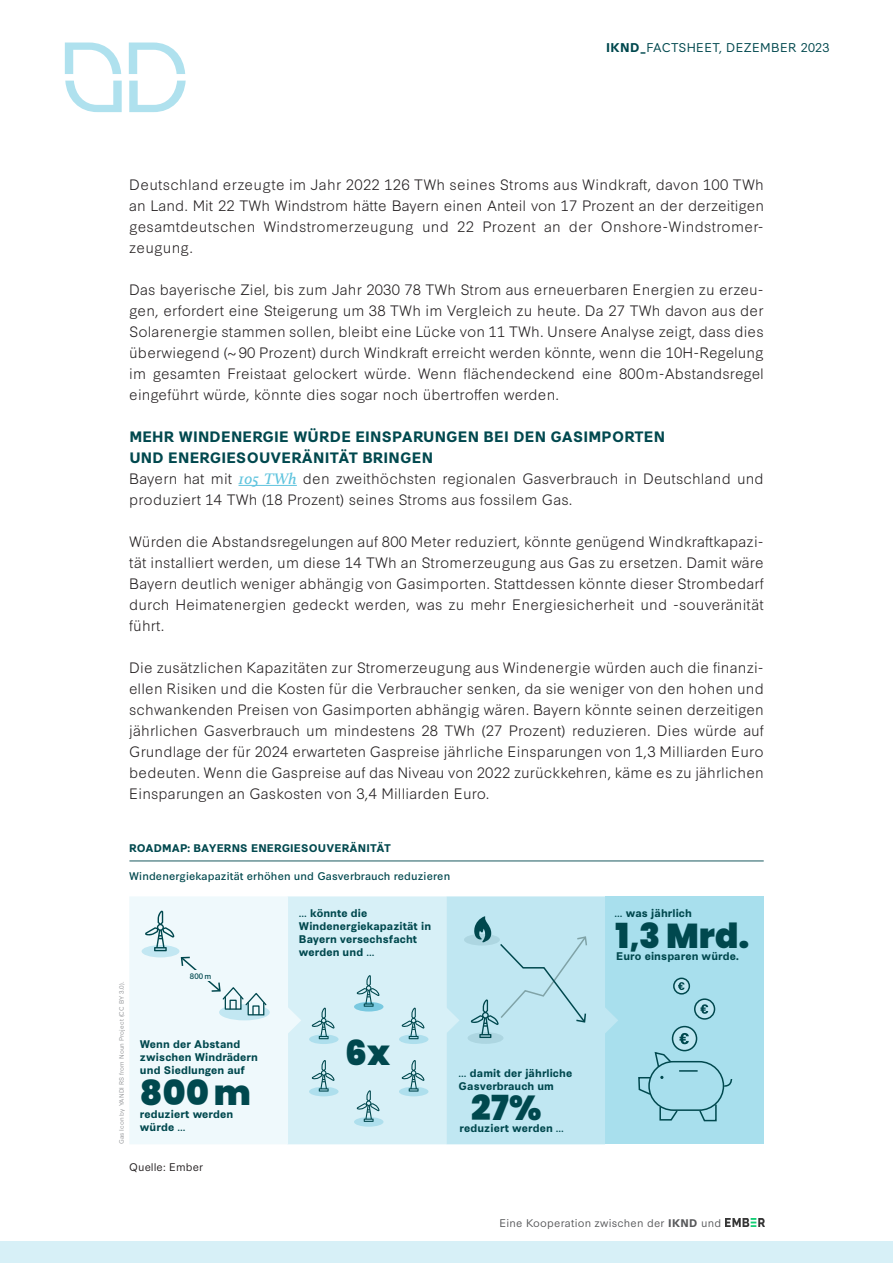
<style>
.page{position:relative;width:893px;height:1263px;background:#fff}
.page>*{position:absolute;margin:0;border:0;box-sizing:border-box;transform-origin:0 0}
.t1{font:900 34.5px "Poppins";letter-spacing:.01em;color:#00484e}
.t2{font:300 14.25px/21px "Synthese";letter-spacing:.01em;color:#231f20;text-align:justify}
.H3_Abatzüberschrift{font:700 14.25px "Synthese";letter-spacing:.015em;color:#00484e}
.Infozeile{font:12px "Synthese";letter-spacing:.03em;color:#00484e}
.Bildüberschrift{font:700 10.5px/12.8px "Synthese";letter-spacing:.01em;color:#00484e}
.Bildüberschrift-2{font:10.5px "Synthese";letter-spacing:.01em;color:#00484e}
.Infozeile-2{font:10.5px "Synthese";letter-spacing:.02em;color:#57585a}
.BU{font:10.5px "Synthese";letter-spacing:.01em;color:#231f20}
.t3{font:7.5px "Synthese";color:#00484e}
.Infozeile-3{font:6px "Synthese";letter-spacing:.02em;color:#939598}
.s1{font-weight:700}
.s2{font-family:"Calluna";font-weight:600;font-style:italic;font-size:15.75px;color:#60c4de}
.s3{font-weight:400}
.s4{font-size:30px}
</style>
<div class="page">
<div style="left:0;top:1242px;width:893px;height:21px;background:#d7f0f7"></div>
<hr style="left:238px;top:485px;width:59px;height:1px;background:#60c4de">
<hr style="left:129px;top:861px;width:635px;height:1px;background:#1a5a60">
<svg style="left:129px;top:81px;width:57px;height:31px"></svg>
<svg style="left:129px;top:43px;width:56px;height:31px"></svg>
<svg style="left:65px;top:81px;width:57px;height:31px"></svg>
<svg style="left:65px;top:43px;width:56px;height:31px"></svg>
<img style="left:726px;top:1219px;width:39px;height:8px">
<div style="left:605px;top:896px;width:159px;height:248px;background:#a8dfed"></div>
<div style="left:648px;top:1061px;width:76px;height:50px;border:2px solid #00484e;border-radius:24px"></div>
<svg style="left:654px;top:1052px;width:19px;height:16px"></svg>
<svg style="left:638px;top:1076px;width:14px;height:20px"></svg>
<svg style="left:659px;top:1105px;width:20px;height:16px"></svg>
<svg style="left:698px;top:1103px;width:19px;height:19px"></svg>
<svg style="left:679px;top:1070px;width:19px;height:2px"></svg>
<svg style="left:723px;top:1078px;width:10px;height:9px"></svg>
<div style="left:672px;top:1026px;width:25px;height:24px;background:#c0e7f2;border-radius:50%"></div>
<div style="left:672px;top:1026px;width:25px;height:25px;border:2px solid #00484e;border-radius:50%"></div>
<svg style="left:674px;top:978px;width:15px;height:16px"></svg>
<div style="left:673px;top:977px;width:17px;height:17px;border:2px solid #00484e;border-radius:50%"></div>
<div style="left:695px;top:999px;width:19px;height:20px;background:#c0e7f2;border-radius:50%"></div>
<div style="left:694px;top:998px;width:21px;height:22px;border:2px solid #00484e;border-radius:50%"></div>
<svg style="left:678px;top:982px;width:6px;height:8px"></svg>
<svg style="left:700px;top:1004px;width:8px;height:10px"></svg>
<svg style="left:679px;top:1033px;width:10px;height:11px"></svg>
<svg style="left:129px;top:896px;width:489px;height:248px"></svg>
<div style="left:176px;top:970px;width:49px;height:11px;background:#eff9fc"></div>
<p class="Infozeile" style="left:606px;top:37px;width:225px"><span class="s1">IKND_</span>FACTSHEET, DEZEMBER 2023</p>
<p class="t2" style="left:129px;top:173px;width:636px">Deutschland erzeugte im Jahr 2022 126 TWh seines Stroms aus Windkraft, davon 100 TWh an Land. Mit 22 TWh Windstrom hätte Bayern einen Anteil von 17 Prozent an der derzeitigen gesamtdeutschen Windstromerzeugung und 22 Prozent an der Onshore-Windstromer&shy;zeugung.</p>
<p class="t2" style="left:129px;top:278px;width:636px">Das bayerische Ziel, bis zum Jahr 2030 78 TWh Strom aus erneuerbaren Energien zu erzeu&shy;gen, erfordert eine Steigerung um 38 TWh im Vergleich zu heute. Da 27 TWh davon aus der Solarenergie stammen sollen, bleibt eine Lücke von 11 TWh. Unsere Analyse zeigt, dass dies überwiegend (~ 90 Prozent) durch Windkraft erreicht werden könnte, wenn die 10H-Regelung im gesamten Freistaat gelockert würde. Wenn flächendeckend eine 800 m-Abstandsregel eingeführt würde, könnte dies sogar noch übertroffen werden.</p>
<p class="H3_Abatzüberschrift" style="left:129px;top:425px;width:537px">MEHR WINDENERGIE WÜRDE EINSPARUNGEN BEI DEN GASIMPORTEN</p>
<p class="H3_Abatzüberschrift" style="left:129px;top:446px;width:305px">UND ENERGIESOUVERÄNITÄT BRINGEN</p>
<p class="t2" style="left:129px;top:467px;width:636px">Bayern hat mit <span class="s2">105 TWh</span> den zweithöchsten regionalen Gasverbrauch in Deutschland und produziert 14 TWh (18 Prozent) seines Stroms aus fossilem Gas.</p>
<p class="t2" style="left:129px;top:530px;width:636px">Würden die Abstandsregelungen auf 800 Meter reduziert, könnte genügend Windkraftkapazi&shy;tät installiert werden, um diese 14 TWh an Stromerzeugung aus Gas zu ersetzen. Damit wäre Bayern deutlich weniger abhängig von Gasimporten. Stattdessen könnte dieser Strombedarf durch Heimatenergien gedeckt werden, was zu mehr Energiesicherheit und -souveränität führt.</p>
<p class="t2" style="left:129px;top:656px;width:636px">Die zusätzlichen Kapazitäten zur Stromerzeugung aus Windenergie würden auch die finanzi&shy;ellen Risiken und die Kosten für die Verbraucher senken, da sie weniger von den hohen und schwankenden Preisen von Gasimporten abhängig wären. Bayern könnte seinen derzeitigen jährlichen Gasverbrauch um mindestens 28 TWh (27 Prozent) reduzieren. Dies würde auf Grundlage der für 2024 erwarteten Gaspreise jährliche Einsparungen von 1,3 Milliarden Euro bedeuten. Wenn die Gaspreise auf das Niveau von 2022 zurückkehren, käme es zu jährlichen Einsparungen an Gaskosten von 3,4 Milliarden Euro.</p>
<p class="Bildüberschrift" style="left:129px;top:841px;width:263px">ROADMAP: BAYERNS ENERGIESOUVERÄNITÄT</p>
<p class="Bildüberschrift-2" style="left:129px;top:867px;width:322px">Windenergiekapazität erhöhen und Gasverbrauch reduzieren</p>
<p class="Infozeile-3" style="left:117px;top:1144px;width:164px;rotate:-90deg">Gas Icon by YANDI RS from Noun Project (CC BY 3.0).</p>
<p class="t3" style="left:190px;top:970px;width:23px">800 m</p>
<p class="Bildüberschrift" style="left:140px;top:1037px;width:120px">Wenn der Abstand zwischen Windrädern und Siedlungen auf</p>
<h1 class="t1" style="left:140px;top:1073px;width:112px">800m</h1>
<p class="Bildüberschrift" style="left:140px;top:1107px;width:95px">reduziert werden würde <span class="s3">…</span></p>
<p class="BU" style="left:129px;top:1158px;width:75px">Quelle: Ember</p>
<p class="Bildüberschrift" style="left:299px;top:906px;width:134px"><span class="s3">…</span> könnte die<br>Windenergiekapazität in<br>Bayern versechsfacht werden und <span class="s3">…</span></p>
<p class="t1" style="left:345px;top:1033px;width:46px">6x</p>
<p class="Bildüberschrift" style="left:459px;top:1066px;width:115px"><span class="s3">…</span> damit der jährliche<br>Gasverbrauch um</p>
<p class="Bildüberschrift" style="left:459px;top:1121px;width:106px">reduziert werden <span class="s3">…</span></p>
<p class="t1" style="left:471px;top:1088px;width:72px">27%</p>
<p class="Bildüberschrift" style="left:614px;top:906px;width:79px"><span class="s3">…</span> was jährlich</p>
<p class="Bildüberschrift" style="left:616px;top:949px;width:124px">Euro einsparen würde.</p>
<p class="t1" style="left:616px;top:916px;width:135px">1<span class="s4">,</span>3 Mrd.</p>
<p class="Infozeile-2" style="left:499px;top:1214px;width:223px">Eine Kooperation zwischen der <span class="s1">IKND</span> und</p>
</div>
